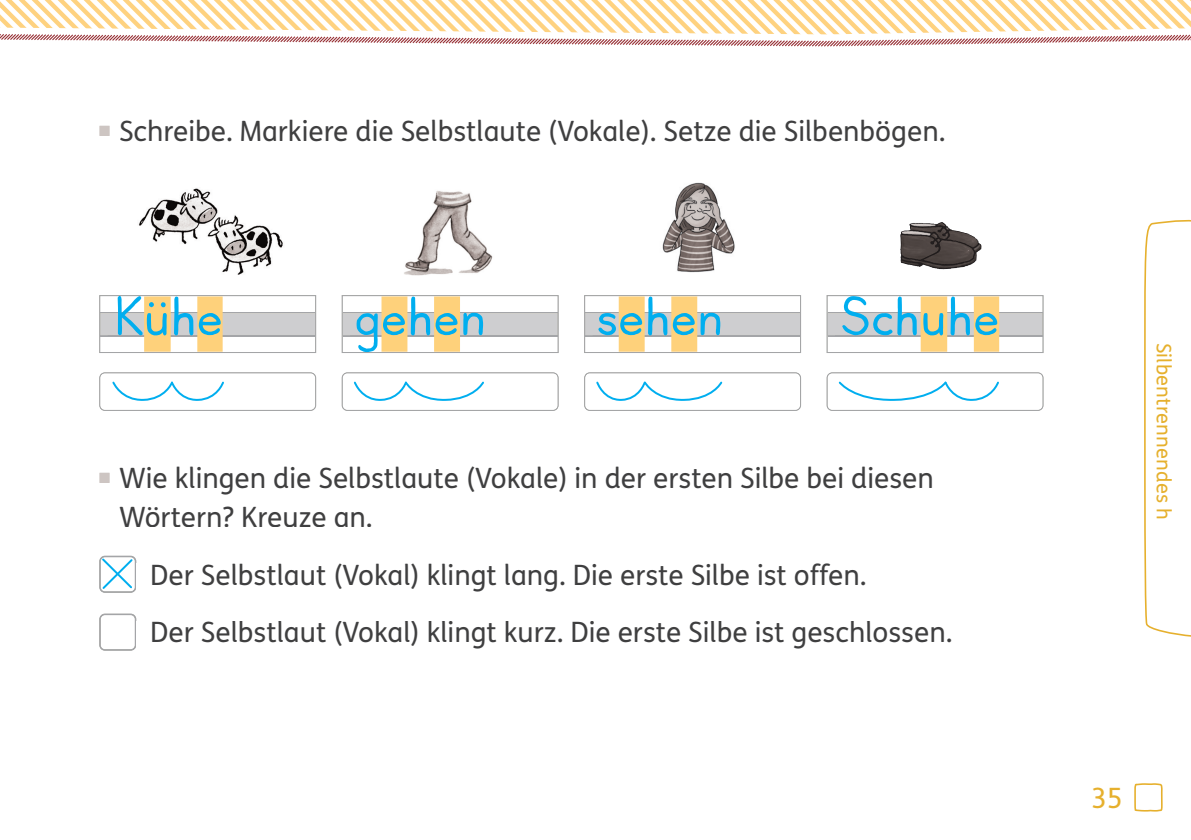
<style>
.page{position:relative;width:1191px;height:840px;background:#fff}
.page>*{position:absolute;margin:0;border:0;box-sizing:border-box;transform-origin:0 0}
.t1{font:60px "Klett GS Norm";letter-spacing:.01em;color:#00aeef}
.t2{font:28px/38.6px "FS Klett GSV";color:#3f3f40}
.t3{font:28px "FS Klett GSV";color:#e6b02d}
.t4{font:20px "FS Klett GSV";letter-spacing:.01em;color:#e6b02d}
</style>
<div class="page">
<svg style="left:99px;top:295px;width:217px;height:58px"></svg>
<svg style="left:584px;top:295px;width:217px;height:58px"></svg>
<svg style="left:342px;top:295px;width:216px;height:58px"></svg>
<svg style="left:826px;top:295px;width:217px;height:58px"></svg>
<svg style="left:99px;top:613px;width:37px;height:37px"></svg>
<img style="left:404px;top:191px;width:89px;height:85px">
<img style="left:662px;top:182px;width:73px;height:91px">
<img style="left:138px;top:188px;width:145px;height:87px">
<img style="left:900px;top:222px;width:82px;height:47px">
<svg style="left:99px;top:555px;width:37px;height:37px"></svg>
<div style="left:144px;top:296px;width:27px;height:55px;background:#fed17b"></div>
<div style="left:197px;top:296px;width:26px;height:55px;background:#fed17b"></div>
<div style="left:381px;top:296px;width:26px;height:55px;background:#fed17b"></div>
<div style="left:434px;top:296px;width:26px;height:55px;background:#fed17b"></div>
<div style="left:619px;top:296px;width:25px;height:55px;background:#fed17b"></div>
<div style="left:671px;top:296px;width:26px;height:55px;background:#fed17b"></div>
<div style="left:920px;top:296px;width:27px;height:55px;background:#fed17b"></div>
<div style="left:973px;top:296px;width:26px;height:55px;background:#fed17b"></div>
<svg style="left:99px;top:372px;width:217px;height:38px"></svg>
<svg style="left:342px;top:372px;width:216px;height:38px"></svg>
<svg style="left:584px;top:372px;width:217px;height:38px"></svg>
<svg style="left:826px;top:372px;width:217px;height:38px"></svg>
<svg style="left:1144px;top:219px;width:47px;height:418px"></svg>
<svg style="left:0;top:0;width:1191px;height:32px"></svg>
<svg style="left:0;top:32px;width:1191px;height:15px"></svg>
<svg style="left:1134px;top:783px;width:29px;height:28px"></svg>
<p class="t2" style="left:119px;top:111px;width:828px">Schreibe. Markiere die Selbstlaute (Vokale). Setze die Silbenbögen.</p>
<h1 class="t1" style="left:113px;top:282px;width:111px">Kühe</h1>
<h1 class="t1" style="left:354px;top:282px;width:133px">gehen</h1>
<h1 class="t1" style="left:597px;top:282px;width:127px">sehen</h1>
<h1 class="t1" style="left:839px;top:282px;width:161px">Schuhe</h1>
<p class="t2" style="left:119px;top:458px;width:816px">Wie klingen die Selbstlaute (Vokale) in der ersten Silbe bei diesen<br>Wörtern? Kreuze an.</p>
<p class="t2" style="left:150px;top:545px;width:803px;line-height:57.8px">Der Selbstlaut (Vokal) klingt lang. Die erste Silbe ist offen.<br>Der Selbstlaut (Vokal) klingt kurz. Die erste Silbe ist geschlossen.</p>
<p class="t4" style="left:1177px;top:342px;width:178px;rotate:90deg">Silbentrennendes h</p>
<p class="t3" style="left:1091px;top:778px;width:33px">35</p>
</div>
